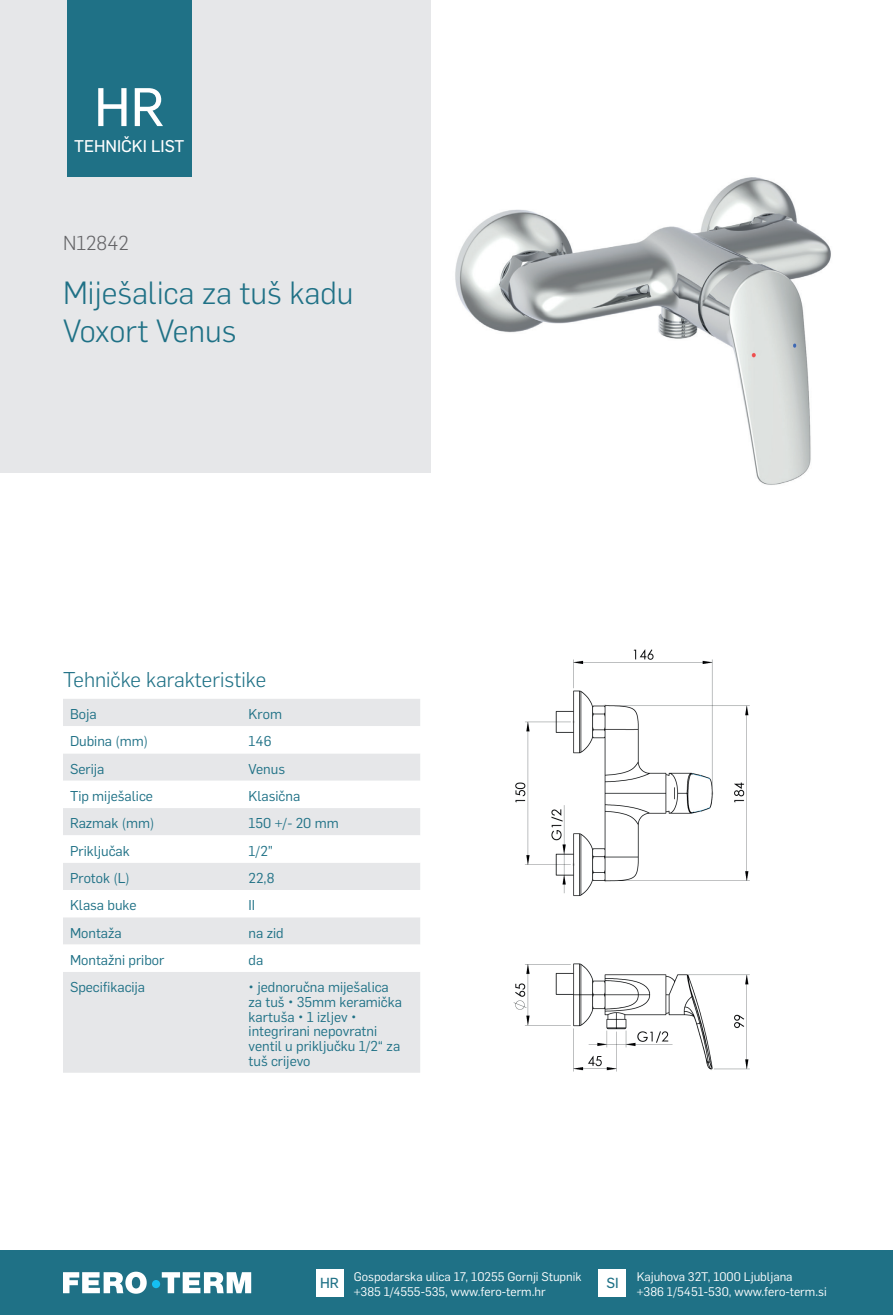
<style>
.page{position:relative;width:893px;height:1315px;background:#fff}
.page>*{position:absolute;margin:0;border:0;box-sizing:border-box;transform-origin:0 0}
.t1{font:53.2px "Flama Basic";color:#fff}
.t2{font:300 31.5px/37.8px "Flama";color:#1f7186}
.t3{font:300 21px "Flama";color:#1f7186}
.t4{font:300 19.78px "Flama";color:#636366}
.t5{font:16.62px "Flama Basic";color:#fff}
.t6{font:14.35px "Flama Basic";color:#1f7186}
.t7{font:14px/14.7px "Flama";color:#1f7186}
.t8{font:12.25px/15.8px "Flama";color:#fff}
</style>
<div class="page">
<img style="left:413px;top:649px;width:337px;height:424px">
<img style="left:455px;top:177px;width:376px;height:308px">
<div style="left:0;top:1250px;width:893px;height:65px;background:#1f7186"></div>
<div style="left:316px;top:1269px;width:27px;height:27px;background:#fff"></div>
<div style="left:599px;top:1269px;width:27px;height:27px;background:#fff"></div>
<svg style="left:63px;top:1271px;width:188px;height:22px"></svg>
<div style="left:152px;top:1280px;width:8px;height:8px;background:#15c0f2;border-radius:50%"></div>
<div style="left:0;top:0;width:430px;height:472px;background:#e6e7e9"></div>
<div style="left:67px;top:0;width:124px;height:177px;background:#1f7186"></div>
<div style="left:63px;top:699px;width:357px;height:373px;background:#e6e7e9"></div>
<svg style="left:63px;top:726px;width:357px;height:246px"></svg>
<h1 class="t1" style="left:94px;top:70px;width:72px">HR</h1>
<p class="t5" style="left:74px;top:134px;width:112px">TEHNIČKI LIST</p>
<h3 class="t4" style="left:63px;top:229px;width:67px">N12842</h3>
<h2 class="t2" style="left:63px;top:272px;width:292px">Miješalica za tuš kadu<br>Voxort Venus</h2>
<h3 class="t3" style="left:63px;top:665px;width:205px">Tehničke karakteristike</h3>
<p class="t7" style="left:70px;top:706px;width:28px">Boja</p>
<p class="t7" style="left:249px;top:706px;width:35px">Krom</p>
<p class="t7" style="left:70px;top:733px;width:80px">Dubina (mm)</p>
<p class="t7" style="left:249px;top:733px;width:24px">146</p>
<p class="t7" style="left:70px;top:760px;width:36px">Serija</p>
<p class="t7" style="left:249px;top:760px;width:38px">Venus</p>
<p class="t7" style="left:70px;top:788px;width:85px">Tip miješalice</p>
<p class="t7" style="left:249px;top:788px;width:53px">Klasična</p>
<p class="t7" style="left:70px;top:815px;width:86px">Razmak (mm)</p>
<p class="t7" style="left:249px;top:815px;width:92px">150 +/- 20 mm</p>
<p class="t7" style="left:70px;top:842px;width:61px">Priključak</p>
<p class="t7" style="left:249px;top:842px;width:26px">1/2”</p>
<p class="t7" style="left:70px;top:869px;width:61px">Protok (L)</p>
<p class="t7" style="left:249px;top:869px;width:27px">22,8</p>
<p class="t7" style="left:70px;top:897px;width:68px">Klasa buke</p>
<p class="t7" style="left:249px;top:897px;width:8px">II</p>
<p class="t7" style="left:70px;top:924px;width:53px">Montaža</p>
<p class="t7" style="left:249px;top:924px;width:37px">na zid</p>
<p class="t7" style="left:70px;top:951px;width:96px">Montažni pribor</p>
<p class="t7" style="left:249px;top:951px;width:16px">da</p>
<p class="t7" style="left:70px;top:979px;width:77px">Specifikacija</p>
<p class="t7" style="left:249px;top:979px;width:155px">• jednoručna miješalica za tuš • 35mm keramička kartuša • 1 izljev • integrirani nepovratni ventil u priključku 1/2“ za tuš crijevo</p>
<p class="t6" style="left:320px;top:1272px;width:20px">HR</p>
<p class="t8" style="left:637px;top:1267px;width:191px">Kajuhova 32T, 1000 Ljubljana<br>+386 1/5451-530, www.fero-term.si</p>
<p class="t8" style="left:354px;top:1267px;width:229px">Gospodarska ulica 17, 10255 Gornji Stupnik +385 1/4555-535, www.fero-term.hr</p>
<p class="t6" style="left:606px;top:1272px;width:14px">SI</p>
</div>
